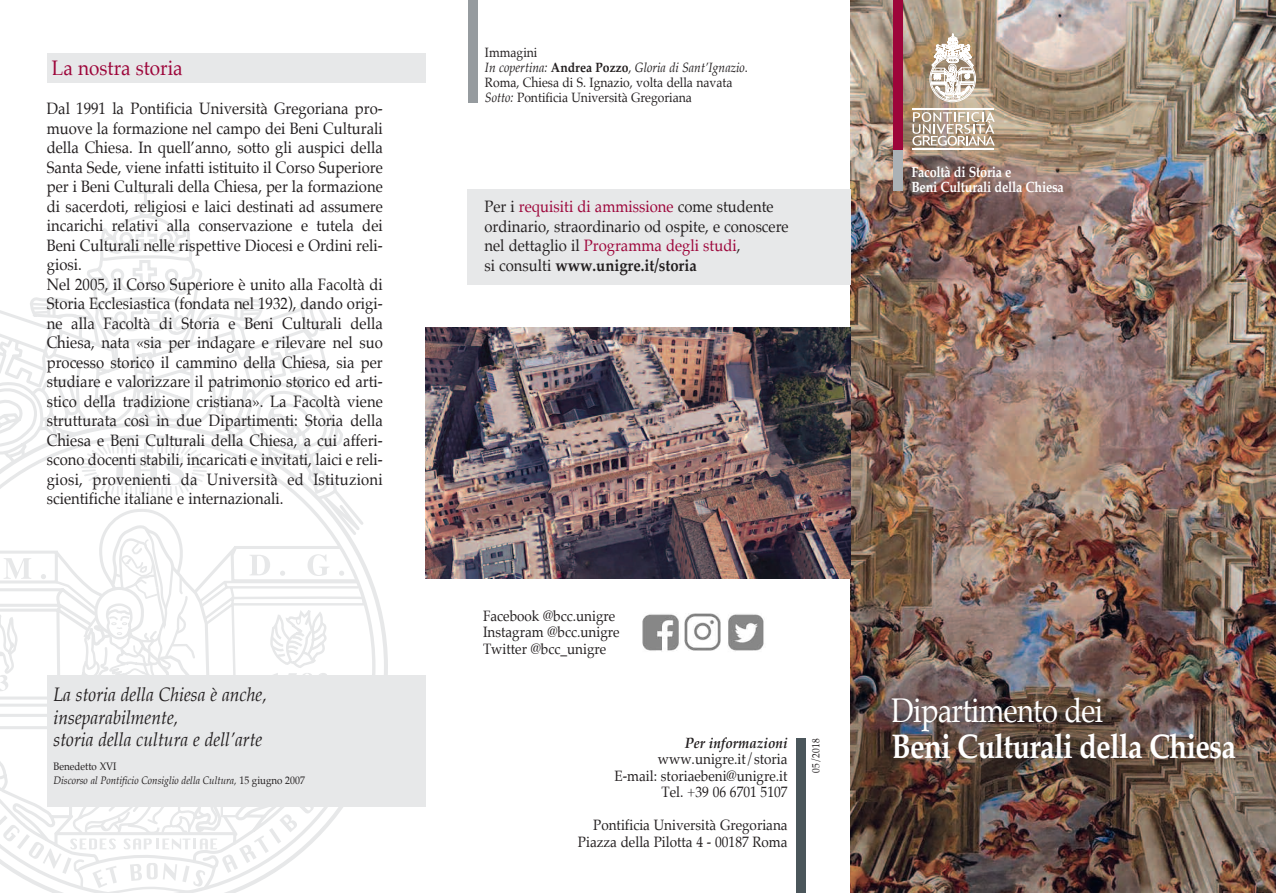
<style>
.page{position:relative;width:1276px;height:893px;background:#fff}
.page>*{position:absolute;margin:0;border:0;box-sizing:border-box;transform-origin:0 0}
.t1{font:700 34.2px "Palatino";letter-spacing:-.025em;color:#fff;scale:.85 1}
.t2{font:34.2px "Palatino";letter-spacing:-.025em;color:#fff;scale:.85 1}
.t3{font:21px "Palatino";color:#9d053a;scale:.9 1}
.t4{font:italic 19.5px/22.5px "Palatino";color:#231f20;scale:.9 1}
.t5{font:16.5px/19.5px "Palatino";color:#231f20;scale:.9 1}
.t6{font:15px/16.5px "Palatino";color:#231f20;text-align:right;scale:.9 1}
.t7{font:italic 700 15px "Palatino";color:#231f20;scale:.9 1}
.t8{font:700 14.85px/14.9px "Palatino";letter-spacing:-.015em;color:#fff;scale:.85 1}
.t9{font:13.5px/15px "Palatino";color:#231f20;scale:.9 1}
.t10{font:italic 10.8px/13.6px "Palatino";color:#231f20;scale:.9 1}
.t11{font:10.5px "Palatino";color:#231f20;scale:.9 1}
.s1{font-style:normal}
.s2{font-style:italic}
.s3{font-weight:700}
.s4{color:#9d053a}
</style>
<div class="page">
<img style="left:850px;top:0;width:426px;height:893px">
<div style="left:893px;top:109px;width:10px;height:82px;background:#abb1b5"></div>
<div style="left:893px;top:0;width:10px;height:150px;background:#9d053a"></div>
<div style="left:468px;top:0;width:9px;height:103px;background:#969b9f"></div>
<div style="left:796px;top:738px;width:10px;height:155px;background:#4b565b"></div>
<svg style="left:931px;top:33px;width:44px;height:68px"></svg>
<svg style="left:912px;top:112px;width:82px;height:34px"></svg>
<hr style="left:912px;top:109px;width:82px;height:1px;background:#fff">
<hr style="left:912px;top:149px;width:82px;height:1px;background:#fff">
<img style="left:425px;top:328px;width:425px;height:250px">
<svg style="left:118px;top:184px;width:55px;height:43px"></svg>
<svg style="left:0;top:227px;width:202px;height:262px"></svg>
<svg style="left:29px;top:301px;width:16px;height:14px"></svg>
<svg style="left:45px;top:296px;width:318px;height:230px"></svg>
<svg style="left:239px;top:302px;width:25px;height:15px"></svg>
<svg style="left:133px;top:360px;width:28px;height:60px"></svg>
<svg style="left:0;top:526px;width:373px;height:367px"></svg>
<div style="left:47px;top:53px;width:378px;height:30px;background:#e7e8e9"></div>
<div style="left:467px;top:189px;width:383px;height:96px;background:#e7e8e9"></div>
<div style="left:47px;top:675px;width:378px;height:131px;background:#e7e8e9"></div>
<img style="left:728px;top:614px;width:36px;height:37px">
<img style="left:642px;top:614px;width:37px;height:38px">
<img style="left:684px;top:614px;width:36px;height:36px">
<p class="t3" style="left:52px;top:58px;width:147px">La nostra storia</p>
<p class="t5" style="left:47px;top:100px;width:375px">Dal 1991 la Pontificia Università Gregoriana pro&shy;muove la formazione nel campo dei Beni Culturali della Chiesa. In quell’anno, sotto gli auspici della Santa Sede, viene infatti istituito il Corso Superiore per i Beni Culturali della Chiesa, per la formazione di sacerdoti, religiosi e laici destinati ad assumere incarichi relativi alla conservazione e tutela dei Beni Culturali nelle rispettive Diocesi e Ordini reli&shy;giosi.<br>Nel 2005, il Corso Superiore è unito alla Facoltà di Storia Ecclesiastica (fondata nel 1932), dando origi&shy;ne alla Facoltà di Storia e Beni Culturali della Chiesa, nata «sia per indagare e rilevare nel suo processo storico il cammino della Chiesa, sia per studiare e valorizzare il patrimonio storico ed arti&shy;stico della tradizione cristiana». La Facoltà viene strutturata così in due Dipartimenti: Storia della Chiesa e Beni Culturali della Chiesa, a cui afferi&shy;scono docenti stabili, incaricati e invitati, laici e reli&shy;giosi, provenienti da Università ed Istituzioni scientifiche italiane e internazionali.</p>
<p class="t4" style="left:54px;top:684px;width:238px">La storia della Chiesa è anche, inseparabilmente,<br>storia della cultura e dell’arte</p>
<p class="t10" style="left:54px;top:760px;width:281px"><span class="s1">Benedetto XVI<br></span>Discorso al Pontificio Consiglio della Cultura, <span class="s1">15 giugno 2007</span></p>
<p class="t9" style="left:485px;top:46px;width:294px">Immagini<br><span class="s2">In copertina:</span> <span class="s3">Andrea Pozzo</span>, <span class="s2">Gloria di Sant’Ignazio</span>.<br>Roma, Chiesa di S. Ignazio, volta della navata <span class="s2">Sotto:</span> Pontificia Università Gregoriana</p>
<p class="t5" style="left:484px;top:198px;width:339px">Per i <span class="s4">requisiti di ammissione</span> come studente ordinario, straordinario od ospite, e conoscere nel dettaglio il <span class="s4">Programma degli studi</span>,<br>si consulti <span class="s3">www.unigre.it/storia</span></p>
<p class="t8" style="left:911px;top:165px;width:181px">Facoltà di Storia e<br>Beni Culturali della Chiesa</p>
<p class="t6" style="left:483px;top:609px;width:153px;text-align:left">Facebook @bcc.unigre<br>Instagram @bcc.unigre<br>Twitter @bcc_unigre</p>
<p class="t7" style="left:685px;top:735px;width:116px">Per informazioni</p>
<p class="t6" style="left:614px;top:752px;width:194px">www.unigre.it/storia<br>E-mail: storiaebeni@unigre.it<br>Tel. +39 06 6701 5107</p>
<p class="t6" style="left:578px;top:818px;width:234px">Pontificia Università Gregoriana<br>Piazza della Pilotta 4 - 00187 Roma</p>
<p class="t11" style="left:811px;top:773px;width:39px;rotate:-90deg">05/2018</p>
<h1 class="t2" style="left:891px;top:693px;width:251px">Dipartimento dei</h1>
<h1 class="t1" style="left:891px;top:729px;width:407px">Beni Culturali della Chiesa</h1>
</div>
